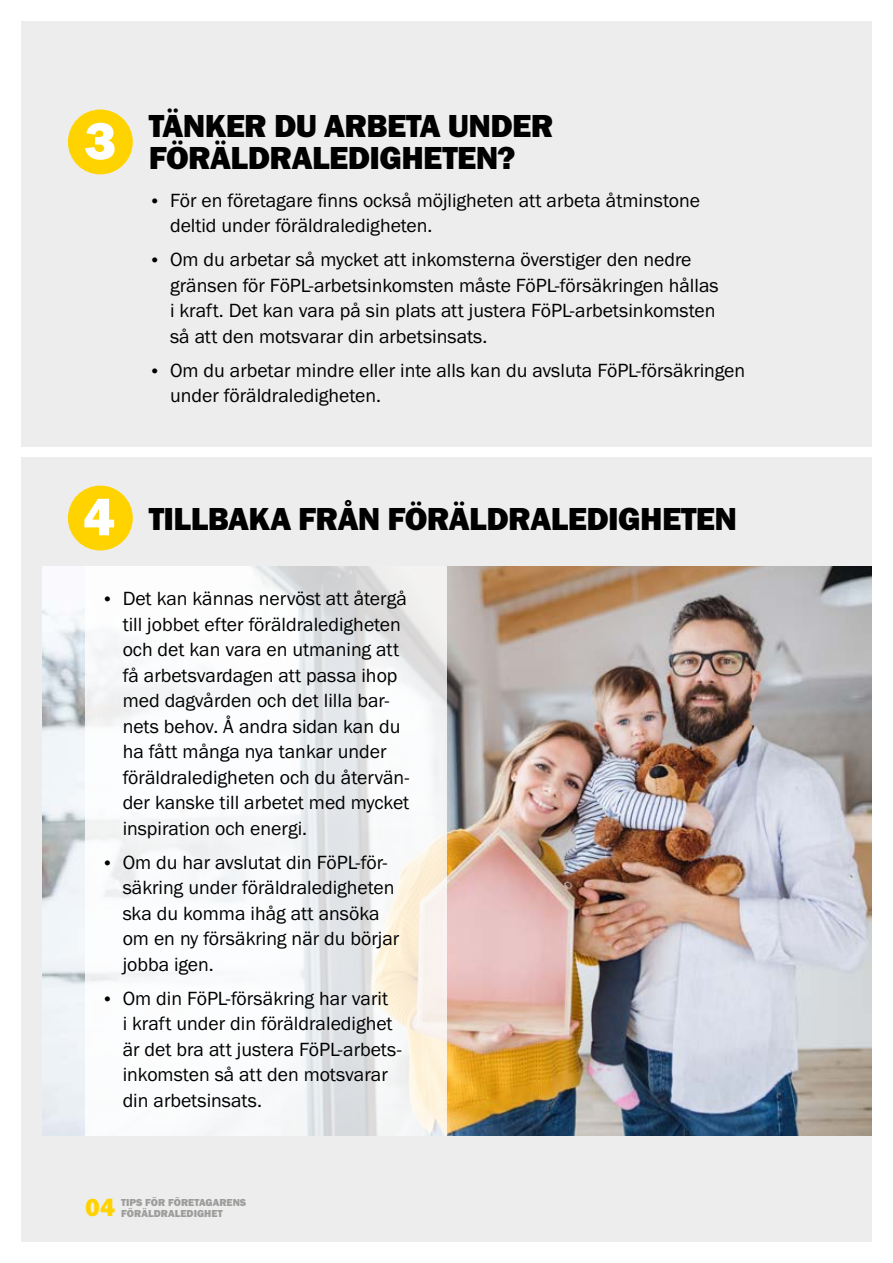
<style>
.page{position:relative;width:893px;height:1263px;background:#fff}
.page>*{position:absolute;margin:0;border:0;box-sizing:border-box;transform-origin:0 0}
.VÄLIOTSIKKO_HEAVY_17{font:33px/32.1px "Franklin Gothic URW Hea";letter-spacing:-.02em;color:#000}
.t1{font:25.5px "Franklin Gothic URW Hea";color:#ffd300}
.t2{font:19.8px/25.5px "Franklin Gothic URW Boo";color:#000}
.t3{font:10.5px/11.2px "Franklin Gothic URW Hea";color:#9d9d9c}
.s1{font-size:18px}
</style>
<div class="page">
<div style="left:21px;top:458px;width:851px;height:784px;background:#ededed"></div>
<div style="left:21px;top:21px;width:851px;height:425px;background:#ededed"></div>
<svg style="left:68px;top:486px;width:65px;height:64px"></svg>
<svg style="left:68px;top:109px;width:65px;height:65px"></svg>
<img style="left:43px;top:566px;width:829px;height:569px">
<svg style="left:85px;top:566px;width:361px;height:569px;fill:#fafafa"></svg>
<p class="VÄLIOTSIKKO_HEAVY_17" style="left:149px;top:109px;width:406px">TÄNKER DU ARBETA UNDER<br>FÖRÄLDRALEDIGHETEN?</p>
<p class="t2" style="left:170px;top:187px;width:531px;text-indent:-21px"><span class="s1">•</span> För en företagare finns också möjligheten att arbeta åtminstone deltid under föräldraledigheten.</p>
<p class="t2" style="left:170px;top:246px;width:550px;text-indent:-21px"><span class="s1">•</span> Om du arbetar så mycket att inkomsterna överstiger den nedre gränsen för FöPL-arbetsinkomsten måste FöPL-försäkringen hållas i kraft. Det kan vara på sin plats att justera FöPL-arbetsinkomsten så att den motsvarar din arbetsinsats.</p>
<p class="t2" style="left:170px;top:357px;width:577px;text-indent:-21px"><span class="s1">•</span> Om du arbetar mindre eller inte alls kan du avsluta FöPL-försäkringen under föräldraledigheten.</p>
<p class="VÄLIOTSIKKO_HEAVY_17" style="left:149px;top:502px;width:590px">TILLBAKA FRÅN FÖRÄLDRALEDIGHETEN</p>
<p class="t2" style="left:123px;top:585px;width:288px;text-indent:-21px"><span class="s1">•</span> Det kan kännas nervöst att återgå till jobbet efter föräldraledigheten och det kan vara en utmaning att få arbetsvardagen att passa ihop med dagvården och det lilla bar&shy;nets behov. Å andra sidan kan du ha fått många nya tankar under föräldraledigheten och du återvän&shy;der kanske till arbetet med mycket inspiration och energi.</p>
<p class="t2" style="left:123px;top:849px;width:278px;text-indent:-21px"><span class="s1">•</span> Om du har avslutat din FöPL-för&shy;säkring under föräldraledigheten ska du komma ihåg att ansöka om en ny försäkring när du börjar jobba igen.</p>
<p class="t2" style="left:123px;top:985px;width:281px;text-indent:-21px"><span class="s1">•</span> Om din FöPL-försäkring har varit<br>i kraft under din föräldraledighet är det bra att justera FöPL-arbets&shy;inkomsten så att den motsvarar din arbetsinsats.</p>
<p class="t1" style="left:85px;top:1191px;width:31px">04</p>
<p class="t3" style="left:121px;top:1197px;width:127px">TIPS FÖR FÖRETAGARENS<br>FÖRÄLDRALEDIGHET</p>
</div>
